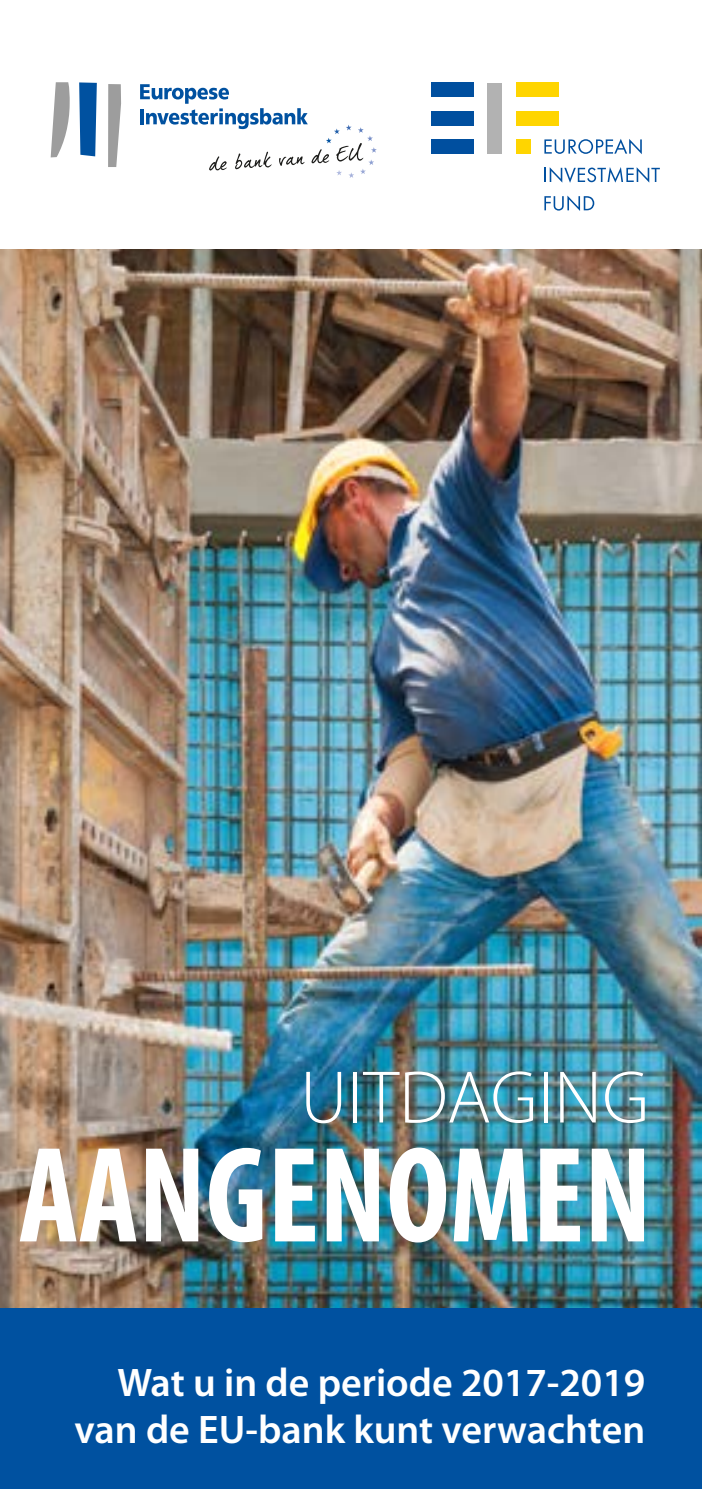
<style>
.page{position:relative;width:702px;height:1489px;background:#fff}
.page>*{position:absolute;margin:0;border:0;box-sizing:border-box;transform-origin:0 0}
.t1{font:700 condensed 137.5px "Myriad Pro";color:#fff;scale:.95 1}
.t2{font:300 75px "Myriad Pro";letter-spacing:.005em;color:#fff}
.t3{font:600 40px/47.5px "Myriad Pro";color:#fff;text-align:right}
</style>
<div class="page">
<img style="left:0;top:249px;width:702px;height:1058px">
<div style="left:0;top:1307px;width:702px;height:181px;background:#0051a0"></div>
<svg style="left:51px;top:83px;width:19px;height:74px"></svg>
<svg style="left:79px;top:83px;width:18px;height:73px"></svg>
<svg style="left:108px;top:84px;width:13px;height:83px"></svg>
<svg style="left:140px;top:84px;width:237px;height:94px"></svg>
<div style="left:431px;top:83px;width:42px;height:14px;background:#004f9f"></div>
<div style="left:487px;top:83px;width:15px;height:71px;background:#b2b2b2"></div>
<div style="left:516px;top:139px;width:14px;height:15px;background:#ffd500"></div>
<div style="left:431px;top:111px;width:42px;height:14px;background:#004f9f"></div>
<div style="left:516px;top:83px;width:42px;height:14px;background:#ffd500"></div>
<div style="left:516px;top:111px;width:42px;height:14px;background:#ffd500"></div>
<div style="left:431px;top:139px;width:42px;height:15px;background:#004f9f"></div>
<svg style="left:544px;top:139px;width:97px;height:15px"></svg>
<svg style="left:544px;top:167px;width:115px;height:16px"></svg>
<svg style="left:544px;top:195px;width:50px;height:16px"></svg>
<h2 class="t2" style="left:300px;top:1056px;width:350px">UITDAGING</h2>
<h1 class="t1" style="left:19px;top:1119px;width:667px">AANGENOMEN</h1>
<p class="t3" style="left:74px;top:1358px;width:572px">Wat u in de periode 2017-2019 van de EU-bank kunt verwachten</p>
</div>
